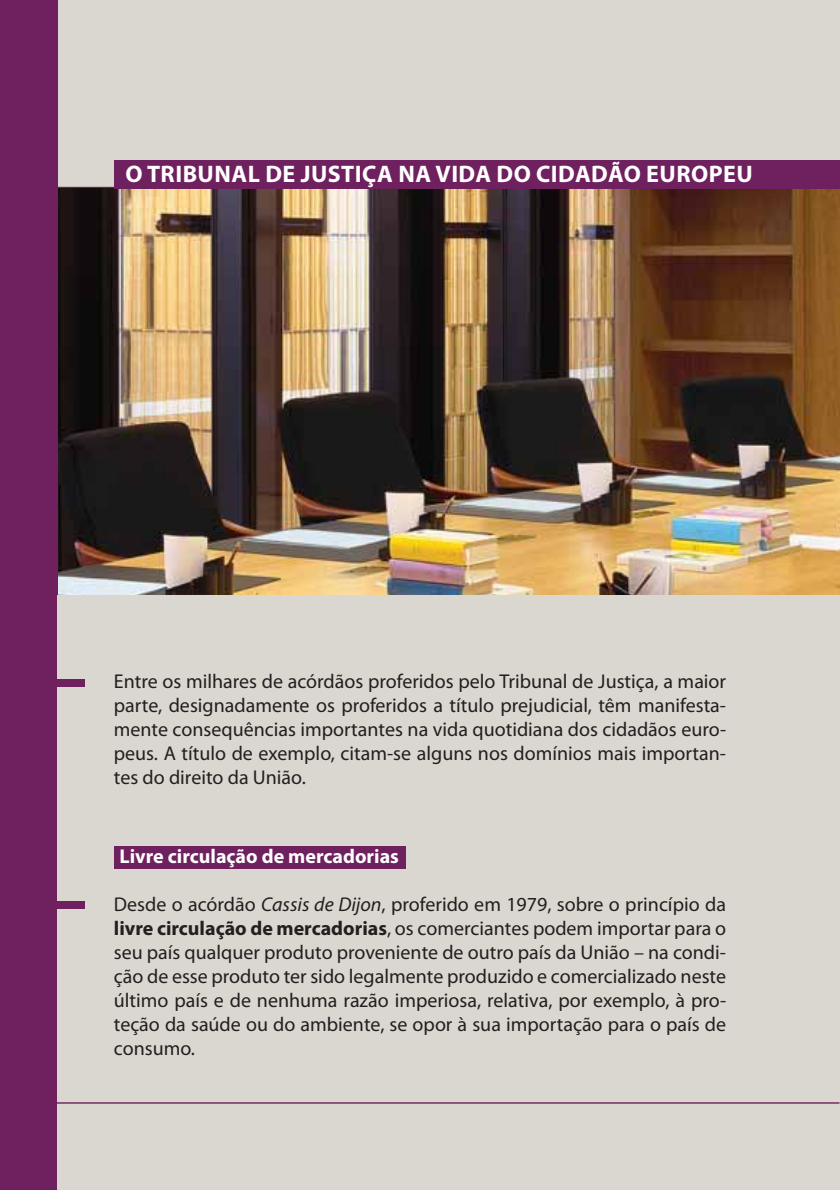
<style>
.page{position:relative;width:840px;height:1190px;background:#dad6d0}
.page>*{position:absolute;margin:0;border:0;box-sizing:border-box;transform-origin:0 0}
.t1{font:700 24px "Myriad Pro";letter-spacing:.02em;color:#fff}
.t2{font:20px/24px "Myriad Pro";color:#231f20;text-align:justify}
.t3{font:700 20px "Myriad Pro";color:#fff}
.s1{font-style:italic}
.s2{font-weight:700}
</style>
<div class="page">
<hr style="left:0;top:187px;width:840px;height:1px;background:#6f205e">
<img style="left:57px;top:188px;width:783px;height:407px">
<div style="left:114px;top:160px;width:726px;height:28px;background:#6f205e"></div>
<div style="left:0;top:0;width:57px;height:1190px;background:#6f205e"></div>
<hr style="left:0;top:1102px;width:840px;height:2px;background:#6f205e">
<div style="left:114px;top:846px;width:292px;height:23px;background:#6f205e"></div>
<div style="left:57px;top:679px;width:27px;height:8px;background:#6f205e"></div>
<div style="left:57px;top:901px;width:27px;height:8px;background:#6f205e"></div>
<p class="t1" style="left:125px;top:165px;width:629px">O TRIBUNAL DE JUSTIÇA NA VIDA DO CIDADÃO EUROPEU</p>
<p class="t2" style="left:114px;top:671px;width:614px">Entre os milhares de acórdãos proferidos pelo Tribunal de Justiça, a maior parte, designadamente os proferidos a título prejudicial, têm manifesta&shy;mente consequências importantes na vida quotidiana dos cidadãos euro&shy;peus. A título de exemplo, citam-se alguns nos domínios mais importan&shy;tes do direito da União.</p>
<p class="t3" style="left:120px;top:849px;width:281px">Livre circulação de mercadorias</p>
<p class="t2" style="left:114px;top:894px;width:614px">Desde o acórdão <span class="s1">Cassis de Dijon</span>, proferido em 1979, sobre o princípio da <span class="s2">livre circulação de mercadorias</span>, os comerciantes podem importar para o seu país qualquer produto proveniente de outro país da União – na condi&shy;ção de esse produto ter sido legalmente produzido e comercializado neste último país e de nenhuma razão imperiosa, relativa, por exemplo, à pro&shy;teção da saúde ou do ambiente, se opor à sua importação para o país de consumo.</p>
</div>
